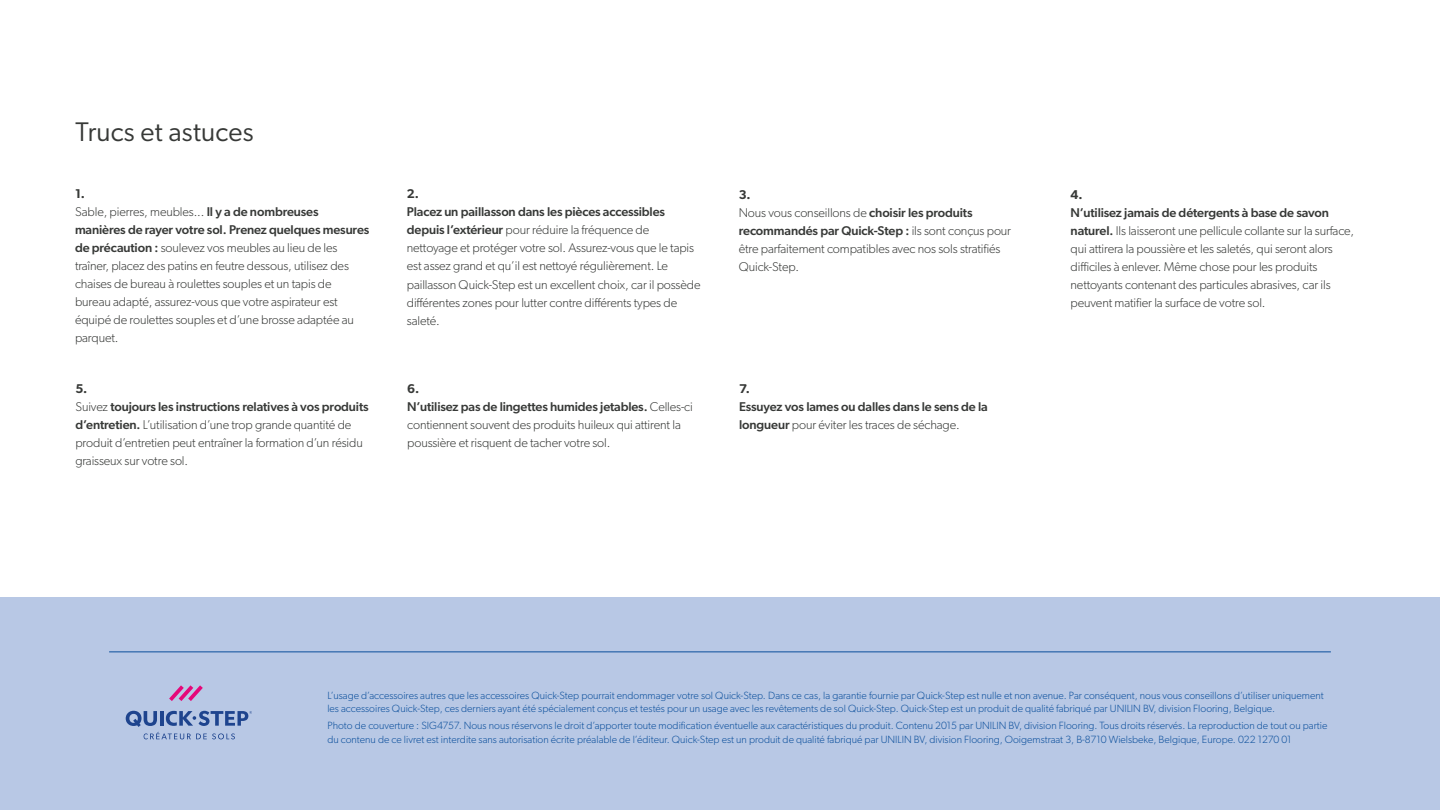
<style>
.page{position:relative;width:1440px;height:810px;background:#fff}
.page>*{position:absolute;margin:0;border:0;box-sizing:border-box;transform-origin:0 0}
.t1{font:27px "Gibson";letter-spacing:.01em;color:#373937}
.t2{font:300 12.75px/18px "Gibson";letter-spacing:-.01em;color:#373937}
.t3{font:500 12.75px/18px "Gibson";letter-spacing:-.01em;color:#373937}
.t4{font:600 12.75px "Gibson";color:#373937}
.t5{font:300 10.5px/13.5px "Gibson";color:#0b4f9c}
.s1{font-weight:600}
.s2{font-weight:500}
.s3{font-weight:300}
</style>
<div class="page">
<div style="left:0;top:597px;width:1440px;height:213px;background:#b8c8e5"></div>
<hr style="left:109px;top:651px;width:1222px;height:1px;background:#0b4f9c">
<svg style="left:169px;top:685px;width:34px;height:16px"></svg>
<svg style="left:126px;top:711px;width:126px;height:28px"></svg>
<h1 class="t1" style="left:75px;top:115px;width:180px">Trucs et astuces</h1>
<p class="t2" style="left:75px;top:185px;width:296px"><span class="s1">1.<br></span>Sable, pierres, meubles... <span class="s2">Il y a de nombreuses manières de rayer votre sol. Prenez quelques mesures de précaution :</span> soulevez vos meubles au lieu de les traîner, placez des patins en feutre dessous, utilisez des chaises de bureau à roulettes souples et un tapis de bureau adapté, assurez-vous que votre aspirateur est équipé de roulettes souples et d’une brosse adaptée au parquet.</p>
<p class="t4" style="left:407px;top:186px;width:14px">2.</p>
<p class="t2" style="left:407px;top:203px;width:295px"><span class="s2">Placez un paillasson dans les pièces accessibles depuis l’extérieur</span> pour réduire la fréquence de nettoyage et protéger votre sol. Assurez-vous que le tapis est assez grand et qu’il est nettoyé régulièrement. Le paillasson Quick-Step est un excellent choix, car il possède différentes zones pour lutter contre différents types de saleté.</p>
<p class="t2" style="left:739px;top:185px;width:274px"><span class="s1">3.<br></span>Nous vous conseillons de <span class="s2">choisir les produits recommandés par Quick-Step :</span> ils sont conçus pour être parfaitement compatibles avec nos sols stratifiés Quick-Step.</p>
<p class="t4" style="left:1071px;top:187px;width:14px">4.</p>
<p class="t2" style="left:1071px;top:203px;width:285px"><span class="s2">N’utilisez jamais de détergents à base de savon naturel.</span> Ils laisseront une pellicule collante sur la surface, qui attirera la poussière et les saletés, qui seront alors difficiles à enlever. Même chose pour les produits nettoyants contenant des particules abrasives, car ils peuvent matifier la surface de votre sol.</p>
<p class="t2" style="left:75px;top:379px;width:295px"><span class="s1">5.<br></span>Suivez <span class="s2">toujours les instructions relatives à vos produits d’entretien.</span> L’utilisation d’une trop grande quantité de produit d’entretien peut entraîner la formation d’un résidu graisseux sur votre sol.</p>
<p class="t2" style="left:407px;top:379px;width:287px"><span class="s1">6.<br></span><span class="s2">N’utilisez pas de lingettes humides jetables.</span> Celles-ci contiennent souvent des produits huileux qui attirent la poussière et risquent de tacher votre sol.</p>
<p class="t4" style="left:739px;top:381px;width:12px">7.</p>
<p class="t3" style="left:739px;top:397px;width:250px">Essuyez vos lames ou dalles dans le sens de la longueur <span class="s3">pour éviter les traces de séchage.</span></p>
<p class="t5" style="left:327px;top:688px;width:998px">L’usage d’accessoires autres que les accessoires Quick-Step pourrait endommager votre sol Quick-Step. Dans ce cas, la garantie fournie par Quick-Step est nulle et non avenue. Par conséquent, nous vous conseillons d’utiliser uniquement les accessoires Quick-Step, ces derniers ayant été spécialement conçus et testés pour un usage avec les revêtements de sol Quick-Step. Quick-Step est un produit de qualité fabriqué par UNILIN BV, division Flooring, Belgique.</p>
<p class="t5" style="left:327px;top:719px;width:1001px">Photo de couverture : SIG4757. Nous nous réservons le droit d’apporter toute modification éventuelle aux caractéristiques du produit. Contenu 2015 par UNILIN BV, division Flooring. Tous droits réservés. La reproduction de tout ou partie du contenu de ce livret est interdite sans autorisation écrite préalable de l’éditeur. Quick-Step est un produit de qualité fabriqué par UNILIN BV, division Flooring, Ooigemstraat 3, B-8710 Wielsbeke, Belgique, Europe. 022 1270 01</p>
</div>
